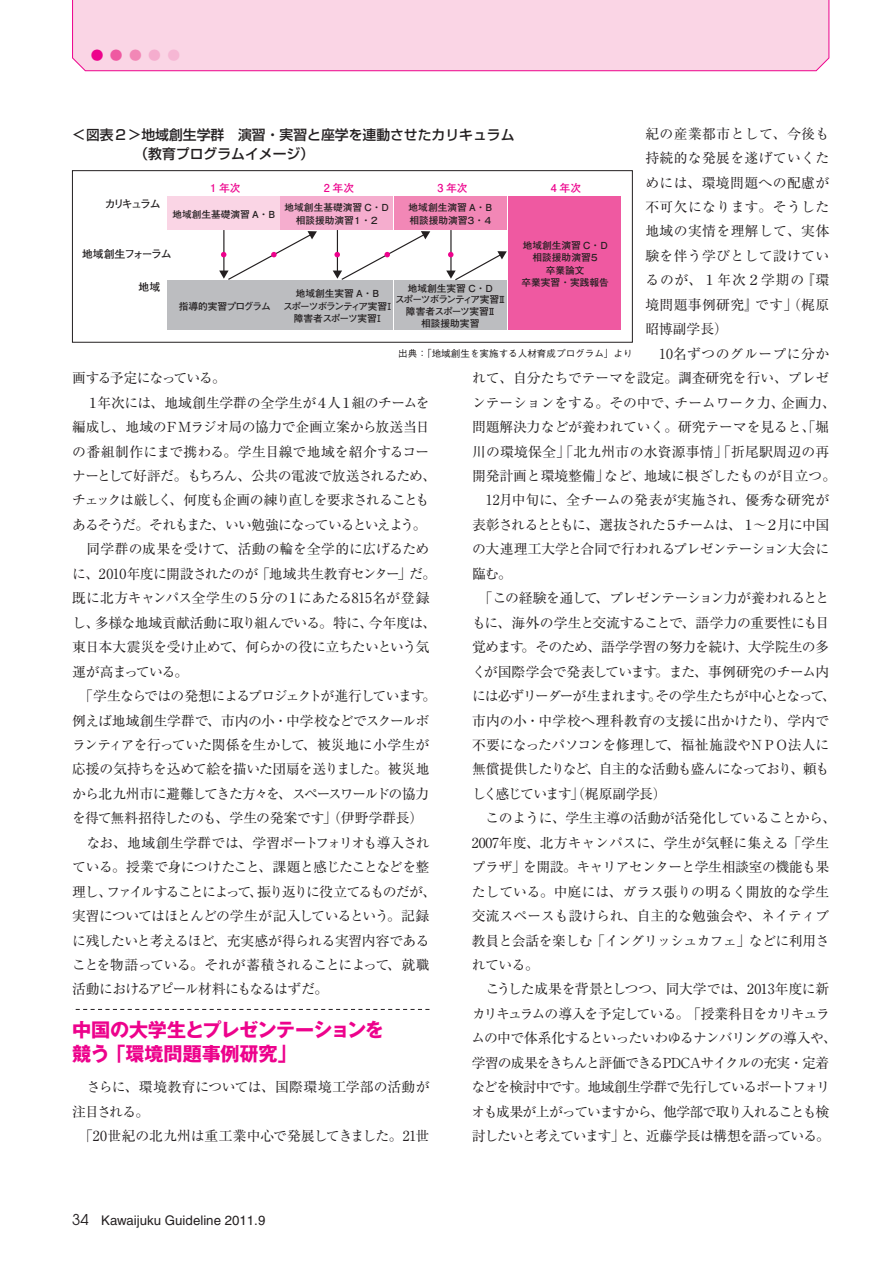
<style>
.page{position:relative;width:893px;height:1263px;background:#fff}
.page>*{position:absolute;margin:0;border:0;box-sizing:border-box;transform-origin:0 0}
.t1{font:700 19.2px "Gothic MB101 Pro";letter-spacing:-.02em;color:#ed028c}
.t2{font:13.8px/24.5px "Ryumin Pro";letter-spacing:-.035em;color:#231f20}
.t3{font:13.8px/24.5px "Ryumin Pro";letter-spacing:-.015em;color:#231f20}
.t4{font:13.8px/24.5px "Ryumin Pro";letter-spacing:-.065em;color:#231f20}
.t5{font:13.8px/24.5px "Ryumin Pro";letter-spacing:-.005em;color:#231f20}
.ノーマル{font:500 13.8px "Shin Go Pro";color:#231f20}
.t6{font:13.8px "Ryumin Pro";letter-spacing:-.08em;color:#231f20}
.t7{font:13.35px "Helvetica";color:#231f20}
.t8{font:500 12.75px "Shin Go Pro";color:#ed028c}
.t9{font:700 10.8px "Futo Go B101 Pro";color:#ed028c}
.t10{font:700 10.8px "Futo Go B101 Pro";letter-spacing:-.125em;color:#231f20}
.t11{font:700 10.8px "Futo Go B101 Pro";letter-spacing:-.1em;color:#231f20}
.t12{font:700 9.75px/12.6px "Futo Go B101 Pro";color:#231f20;text-align:center}
.t13{font:700 9.75px/11.7px "Futo Go B101 Pro";letter-spacing:-.045em;color:#231f20;text-align:center}
.t14{font:700 9.75px/12.6px "Futo Go B101 Pro";letter-spacing:-.095em;color:#231f20;text-align:center}
.ノーマル-2{font:500 9.6px "Gothic BBB Pro";color:#231f20}
.s1{color:#ef59a1}
.s2{color:#f287b6}
.s3{color:#f5adce}
.s4{color:#f6b7d4}
.s5{font-family:"Avant Garde";font-size:14.85px}
</style>
<div class="page">
<div style="left:72px;top:0;width:757px;height:71px;background:#fad5e5"></div>
<svg style="left:75px;top:1009px;width:354px;height:1px"></svg>
<div style="left:72px;top:170px;width:561px;height:172px;border:1px solid #231f20"></div>
<hr style="left:223px;top:230px;width:1px;height:42px;background:#231f20">
<div style="left:167px;top:197px;width:112px;height:33px;background:#fad5e5"></div>
<hr style="left:337px;top:230px;width:1px;height:42px;background:#231f20">
<hr style="left:450px;top:230px;width:2px;height:42px;background:#231f20">
<div style="left:394px;top:197px;width:112px;height:33px;background:#f287b6"></div>
<div style="left:167px;top:280px;width:112px;height:50px;background:#bcbdc0"></div>
<div style="left:281px;top:280px;width:112px;height:50px;background:#bcbdc0"></div>
<div style="left:394px;top:280px;width:112px;height:50px;background:#bcbdc0"></div>
<div style="left:508px;top:197px;width:112px;height:133px;background:#ef59a1"></div>
<svg style="left:219px;top:231px;width:98px;height:50px"></svg>
<svg style="left:333px;top:231px;width:97px;height:49px"></svg>
<svg style="left:446px;top:251px;width:61px;height:30px"></svg>
<div style="left:281px;top:197px;width:112px;height:33px;background:#f5adce"></div>
<p class="t8" style="left:91px;top:44px;width:91px">●<span class="s1">●</span><span class="s2">●</span><span class="s3">●</span><span class="s4">●</span></p>
<p class="t2" style="left:645px;top:120px;width:185px;text-align:justify">紀の産業都市として、今後も持続的な発展を遂げていくためには、環境問題への配慮が不可欠になります。そうした地域の実情を理解して、実体験を伴う学びとして設けているのが、１年次２学期の『環境問題事例研究』です」（梶原昭博副学長）</p>
<p class="t5" style="left:472px;top:340px;width:366px;text-indent:173px">　10名ずつのグループに分かれて、自分たちでテーマを設定。調査研究を行い、プレゼンテーションをする。その中で、チームワーク力、企画力、問題解決力などが養われていく。研究テーマを見ると、「堀川の環境保全」「北九州市の水資源事情」「折尾駅周辺の再開発計画と環境整備」など、地域に根ざしたものが目立つ。</p>
<p class="t2" style="left:472px;top:487px;width:359px;text-align:justify">　12月中旬に、全チームの発表が実施され、優秀な研究が表彰されるとともに、選抜された５チームは、１～２月に中国の大連理工大学と合同で行われるプレゼンテーション大会に臨む。</p>
<p class="t2" style="left:472px;top:585px;width:366px">　「この経験を通して、プレゼンテーション力が養われるとともに、海外の学生と交流することで、語学力の重要性にも目覚めます。そのため、語学学習の努力を続け、大学院生の多くが国際学会で発表しています。また、事例研究のチーム内には必ずリーダーが生まれます。その学生たちが中心となって、市内の小・中学校へ理科教育の支援に出かけたり、学内で不要になったパソコンを修理して、福祉施設やＮＰＯ法人に無償提供したりなど、自主的な活動も盛んになっており、頼もしく感じています」（梶原副学長）</p>
<p class="t3" style="left:472px;top:805px;width:366px">　このように、学生主導の活動が活発化していることから、<br>2007年度、北方キャンパスに、学生が気軽に集える ｢学生プラザ｣ を開設。キャリアセンターと学生相談室の機能も果たしている。中庭には、ガラス張りの明るく開放的な学生交流スペースも設けられ、自主的な勉強会や、ネイティブ教員と会話を楽しむ ｢イングリッシュカフェ｣ などに利用されている。</p>
<p class="t4" style="left:471px;top:976px;width:367px">　こうした成果を背景としつつ、同大学では、2013年度に新カリキュラムの導入を予定している。 「授業科目をカリキュラムの中で体系化するといったいわゆるナンバリングの導入や、学習の成果をきちんと評価できるPDCAサイクルの充実・定着などを検討中です。地域創生学群で先行しているポートフォリオも成果が上がっていますから、他学部で取り入れることも検討したいと考えています」と、近藤学長は構想を語っている。</p>
<p class="ノーマル" style="left:72px;top:123px;width:444px">＜図表２＞地域創生学群　演習・実習と座学を連動させたカリキュラム</p>
<p class="ノーマル" style="left:72px;top:142px;width:243px">　　　　　（教育プログラムイメージ）</p>
<p class="t9" style="left:210px;top:179px;width:32px">1 年次</p>
<p class="t12" style="left:172px;top:206px;width:104px">地域創生基礎演習 A・B</p>
<p class="t9" style="left:324px;top:179px;width:32px">2 年次</p>
<p class="t9" style="left:437px;top:179px;width:32px">3 年次</p>
<p class="t9" style="left:551px;top:179px;width:32px">4 年次</p>
<p class="t12" style="left:409px;top:200px;width:86px;text-align:left">地域創生演習 A・B相談援助演習３・４</p>
<p class="t10" style="left:105px;top:195px;width:68px">カリキュラム　</p>
<p class="t12" style="left:285px;top:200px;width:106px">地域創生基礎演習 C・D相談援助演習１・２</p>
<p class="t12" style="left:522px;top:237px;width:89px">地域創生演習 C・D相談援助演習５<br>卒業論文<br>卒業実習・実践報告</p>
<p class="t11" style="left:82px;top:246px;width:91px">地域創生フォーラム</p>
<p class="t10" style="left:139px;top:279px;width:34px">地域　</p>
<p class="t14" style="left:283px;top:286px;width:113px">地域創生実習 A・B<br>スポーツボランティア実習Ⅰ障害者スポーツ実習Ⅰ</p>
<p class="t13" style="left:395px;top:281px;width:113px">地域創生実習 C・D<br>スポーツボランティア実習Ⅱ障害者スポーツ実習Ⅱ<br>相談援助実習</p>
<p class="t13" style="left:179px;top:299px;width:94px">指導的実習プログラム</p>
<p class="ノーマル-2" style="left:398px;top:345px;width:236px">出典：「地域創生を実施する人材育成プログラム」より</p>
<p class="t6" style="left:72px;top:367px;width:155px">画する予定になっている。</p>
<p class="t2" style="left:72px;top:389px;width:366px">　１年次には、地域創生学群の全学生が４人１組のチームを編成し、地域のＦＭラジオ局の協力で企画立案から放送当日の番組制作にまで携わる。学生目線で地域を紹介するコーナーとして好評だ。もちろん、公共の電波で放送されるため、チェックは厳しく、何度も企画の練り直しを要求されることもあるそうだ。それもまた、いい勉強になっているといえよう。</p>
<p class="t2" style="left:72px;top:536px;width:366px">　同学群の成果を受けて、活動の輪を全学的に広げるために、2010年度に開設されたのが ｢地域共生教育センター｣ だ。既に北方キャンパス全学生の５分の１にあたる815名が登録し、多様な地域貢献活動に取り組んでいる。特に、今年度は、東日本大震災を受け止めて、何らかの役に立ちたいという気運が高まっている。</p>
<p class="t2" style="left:72px;top:683px;width:366px">　「学生ならではの発想によるプロジェクトが進行しています。例えば地域創生学群で、市内の小・中学校などでスクールボランティアを行っていた関係を生かして、被災地に小学生が応援の気持ちを込めて絵を描いた団扇を送りました。被災地から北九州市に避難してきた方々を、スペースワールドの協力を得て無料招待したのも、学生の発案です」（伊野学群長）</p>
<p class="t2" style="left:72px;top:829px;width:366px">　なお、地域創生学群では、学習ポートフォリオも導入されている。授業で身につけたこと、課題と感じたことなどを整理し、ファイルすることによって、振り返りに役立てるものだが、実習についてはほとんどの学生が記入しているという。記録に残したいと考えるほど、充実感が得られる実習内容であることを物語っている。それが蓄積されることによって、就職活動におけるアピール材料にもなるはずだ。</p>
<p class="t1" style="left:72px;top:1014px;width:313px">中国の大学生とプレゼンテーションを</p>
<p class="t1" style="left:72px;top:1038px;width:216px">競う ｢環境問題事例研究｣</p>
<p class="t3" style="left:72px;top:1074px;width:359px">　さらに、環境教育については、国際環境工学部の活動が注目される。</p>
<p class="t5" style="left:72px;top:1123px;width:359px">　「20世紀の北九州は重工業中心で発展してきました。21世</p>
<p class="t7" style="left:72px;top:1212px;width:195px"><span class="s5">34</span> Kawaijuku Guideline 2011.9</p>
</div>
